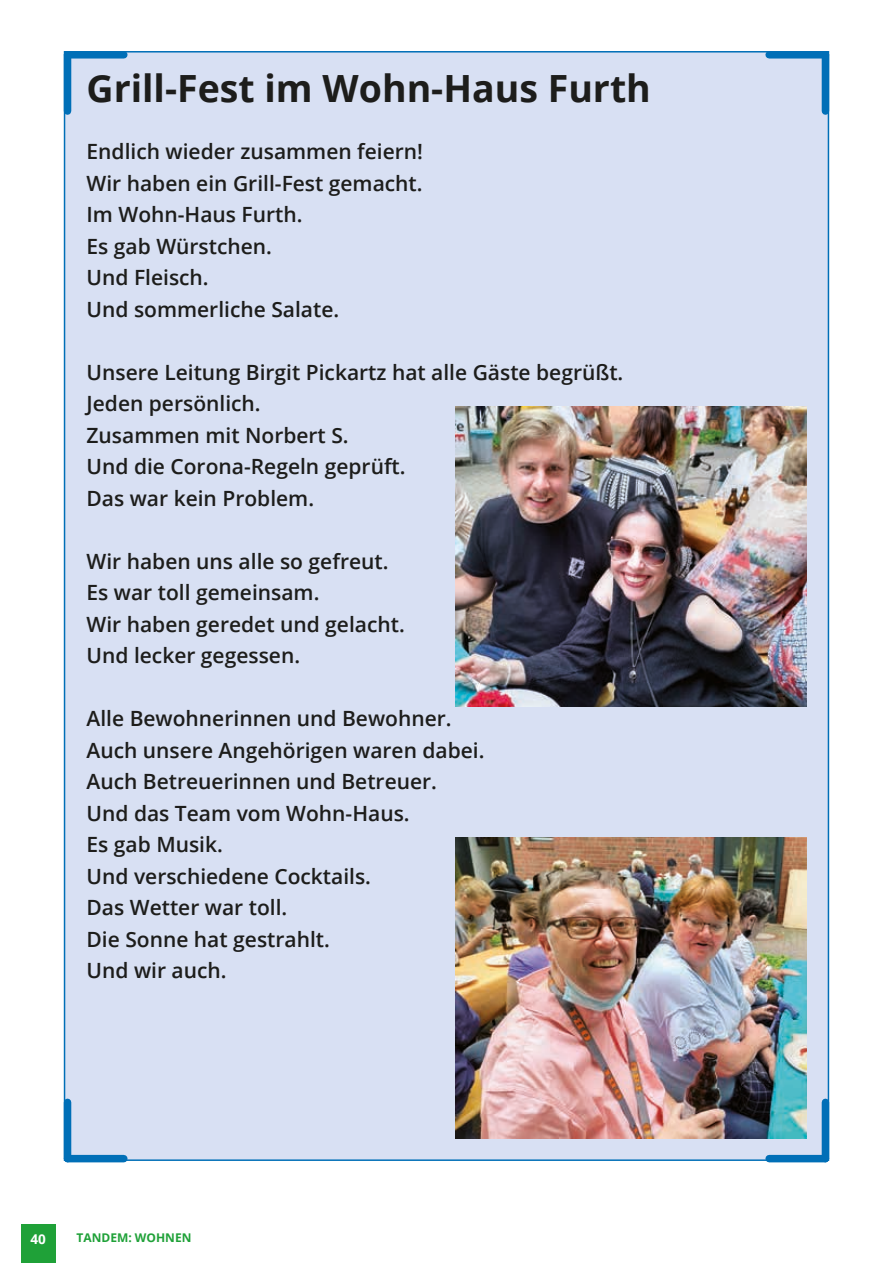
<style>
.page{position:relative;width:893px;height:1263px;background:#fff}
.page>*{position:absolute;margin:0;border:0;box-sizing:border-box;transform-origin:0 0}
.t1{font:700 37.5px "Open Sans";color:#1d1d1b}
.t2{font:600 21px/31.5px "Open Sans";color:#1d1d1b}
.t3{font:700 13.5px "Open Sans";color:#fff}
.t4{font:700 12px "Open Sans";color:#1fa138}
</style>
<div class="page">
<div style="left:21px;top:1225px;width:34px;height:38px;background:#1fa138"></div>
<div style="left:65px;top:52px;width:763px;height:1108px;background:#d8e0f3"></div>
<div style="left:64px;top:55px;width:7px;height:56px;background:#006fb7"></div>
<div style="left:68px;top:51px;width:56px;height:8px;background:#006fb7"></div>
<div style="left:822px;top:55px;width:7px;height:56px;background:#006fb7"></div>
<div style="left:769px;top:51px;width:56px;height:8px;background:#006fb7"></div>
<div style="left:64px;top:1102px;width:7px;height:56px;background:#006fb7"></div>
<div style="left:68px;top:1155px;width:56px;height:7px;background:#006fb7"></div>
<img style="left:455px;top:837px;width:351px;height:301px">
<img style="left:455px;top:406px;width:351px;height:301px">
<div style="left:769px;top:1155px;width:56px;height:7px;background:#006fb7"></div>
<div style="left:822px;top:1102px;width:7px;height:56px;background:#006fb7"></div>
<h1 class="t1" style="left:87px;top:62px;width:566px">Grill-Fest im Wohn-Haus Furth</h1>
<p class="t2" style="left:87px;top:135px;width:338px">Endlich wieder zusammen feiern!<br>Wir haben ein Grill-Fest gemacht.<br>Im Wohn-Haus Furth.<br>Es gab Würstchen.<br>Und Fleisch.<br>Und sommerliche Salate.</p>
<p class="t2" style="left:87px;top:356px;width:538px">Unsere Leitung Birgit Pickartz hat alle Gäste begrüßt.<br>Jeden persönlich.<br>Zusammen mit Norbert S.<br>Und die Corona-Regeln geprüft.<br>Das war kein Problem.</p>
<p class="t2" style="left:87px;top:545px;width:320px">Wir haben uns alle so gefreut.<br>Es war toll gemeinsam.<br>Wir haben geredet und gelacht.<br>Und lecker gegessen.</p>
<p class="t2" style="left:87px;top:702px;width:399px">Alle Bewohnerinnen und Bewohner.<br>Auch unsere Angehörigen waren dabei.<br>Auch Betreuerinnen und Betreuer.<br>Und das Team vom Wohn-Haus.<br>Es gab Musik.<br>Und verschiedene Cocktails.<br>Das Wetter war toll.<br>Die Sonne hat gestrahlt.<br>Und wir auch.</p>
<p class="t3" style="left:31px;top:1229px;width:17px">40</p>
<p class="t4" style="left:77px;top:1229px;width:117px">TANDEM: WOHNEN</p>
</div>
